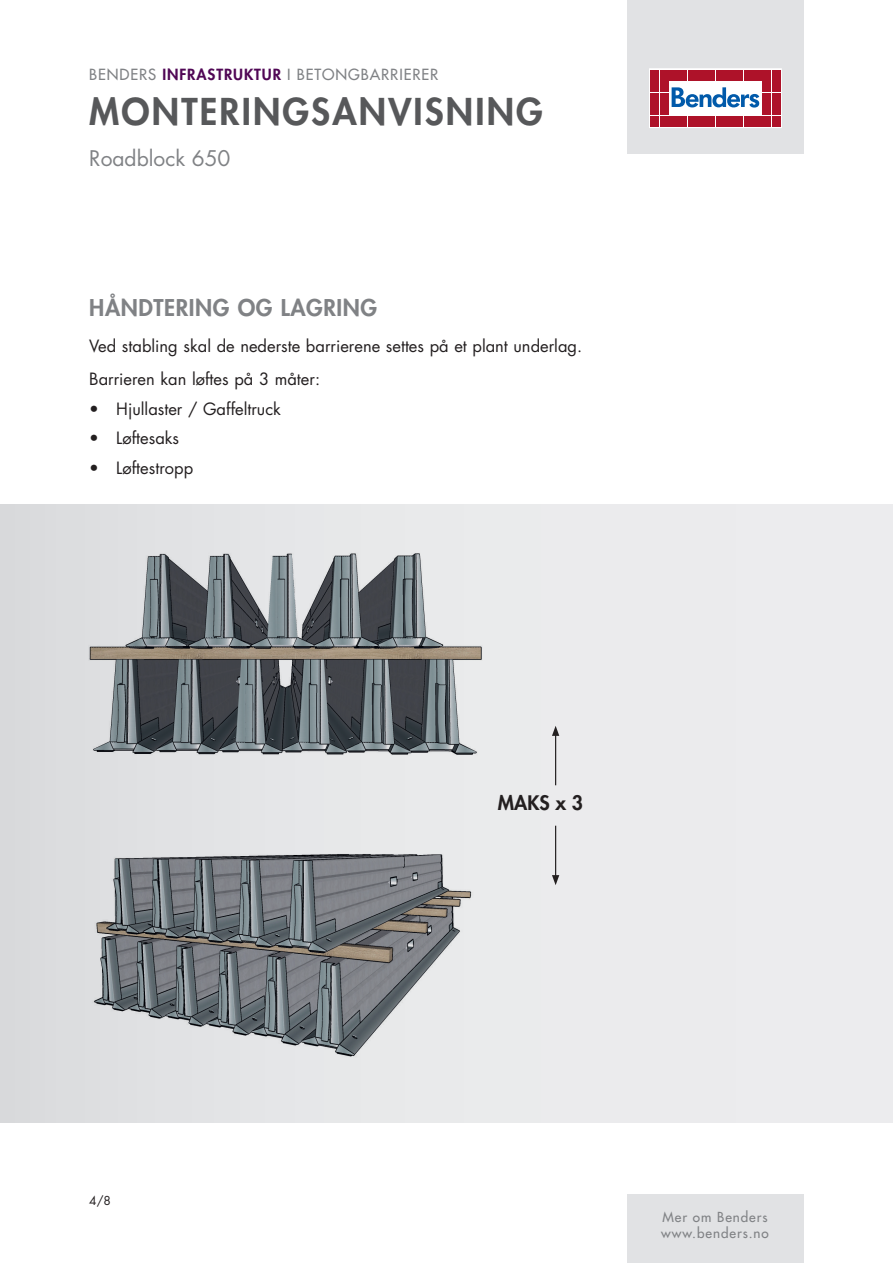
<style>
.page{position:relative;width:893px;height:1263px;background:#fff}
.page>*{position:absolute;margin:0;border:0;box-sizing:border-box;transform-origin:0 0}
.t1{font:800 36px "Futura Std";letter-spacing:.06em;color:#57585a}
.t2{font:800 22.5px "Futura Std";letter-spacing:.025em;color:#808285}
.t3{font:21px "Futura Std";color:#808285}
.t4{font:800 19.5px "Futura Std";color:#231f20}
.t5{font:16.5px/33.8px "Futura Std";color:#231f20}
.t6{font:500 15px "Futura Std";letter-spacing:.06em;color:#808285}
.t7{font:500 13.5px/16.2px "Futura Std";letter-spacing:.07em;color:#808285}
.t8{font:12px "Futura Std";color:#231f20}
.s1{font-weight:800;color:#500755}
</style>
<div class="page">
<div style="left:627px;top:1195px;width:177px;height:68px;background:#e1e2e4"></div>
<div style="left:627px;top:0;width:177px;height:153px;background:#e1e2e4"></div>
<svg style="left:649px;top:69px;width:132px;height:59px;background:#eac5cb"></svg>
<div style="left:651px;top:70px;width:8px;height:10px;background:#ae1229"></div>
<div style="left:660px;top:70px;width:8px;height:10px;background:#ae1229"></div>
<div style="left:651px;top:81px;width:8px;height:11px;background:#ae1229"></div>
<div style="left:660px;top:81px;width:8px;height:11px;background:#ae1229"></div>
<div style="left:651px;top:93px;width:8px;height:10px;background:#ae1229"></div>
<div style="left:660px;top:93px;width:8px;height:10px;background:#ae1229"></div>
<div style="left:651px;top:104px;width:8px;height:11px;background:#ae1229"></div>
<div style="left:660px;top:104px;width:8px;height:11px;background:#ae1229"></div>
<div style="left:651px;top:116px;width:8px;height:10px;background:#ae1229"></div>
<div style="left:660px;top:116px;width:8px;height:10px;background:#ae1229"></div>
<div style="left:669px;top:70px;width:8px;height:10px;background:#ae1229"></div>
<div style="left:679px;top:70px;width:8px;height:10px;background:#ae1229"></div>
<div style="left:688px;top:70px;width:8px;height:10px;background:#ae1229"></div>
<div style="left:697px;top:70px;width:9px;height:10px;background:#ae1229"></div>
<div style="left:707px;top:70px;width:8px;height:10px;background:#ae1229"></div>
<div style="left:716px;top:70px;width:8px;height:10px;background:#ae1229"></div>
<div style="left:725px;top:70px;width:9px;height:10px;background:#ae1229"></div>
<div style="left:735px;top:70px;width:8px;height:10px;background:#ae1229"></div>
<div style="left:744px;top:70px;width:8px;height:10px;background:#ae1229"></div>
<div style="left:753px;top:70px;width:9px;height:10px;background:#ae1229"></div>
<div style="left:669px;top:116px;width:8px;height:10px;background:#ae1229"></div>
<div style="left:679px;top:116px;width:8px;height:10px;background:#ae1229"></div>
<div style="left:688px;top:116px;width:8px;height:10px;background:#ae1229"></div>
<div style="left:697px;top:116px;width:9px;height:10px;background:#ae1229"></div>
<div style="left:707px;top:116px;width:8px;height:10px;background:#ae1229"></div>
<div style="left:716px;top:116px;width:8px;height:10px;background:#ae1229"></div>
<div style="left:725px;top:116px;width:9px;height:10px;background:#ae1229"></div>
<div style="left:735px;top:116px;width:8px;height:10px;background:#ae1229"></div>
<div style="left:744px;top:116px;width:8px;height:10px;background:#ae1229"></div>
<div style="left:753px;top:116px;width:9px;height:10px;background:#ae1229"></div>
<div style="left:763px;top:70px;width:8px;height:10px;background:#ae1229"></div>
<div style="left:772px;top:70px;width:8px;height:10px;background:#ae1229"></div>
<div style="left:763px;top:81px;width:8px;height:11px;background:#ae1229"></div>
<div style="left:772px;top:81px;width:8px;height:11px;background:#ae1229"></div>
<div style="left:763px;top:93px;width:8px;height:10px;background:#ae1229"></div>
<div style="left:772px;top:93px;width:8px;height:10px;background:#ae1229"></div>
<div style="left:763px;top:104px;width:8px;height:11px;background:#ae1229"></div>
<div style="left:772px;top:104px;width:8px;height:11px;background:#ae1229"></div>
<div style="left:763px;top:116px;width:8px;height:10px;background:#ae1229"></div>
<div style="left:772px;top:116px;width:8px;height:10px;background:#ae1229"></div>
<svg style="left:672px;top:87px;width:87px;height:21px;background:#90b6d9"></svg>
<div style="left:0;top:505px;width:893px;height:617px;background:linear-gradient(to right,#dddfe1,#f0f0f1)"></div>
<img style="left:80px;top:534px;width:408px;height:240px">
<img style="left:55px;top:799px;width:455px;height:272px">
<hr style="left:555px;top:733px;width:1px;height:52px;background:#231f20">
<svg style="left:552px;top:726px;width:7px;height:10px"></svg>
<hr style="left:555px;top:826px;width:1px;height:51px;background:#231f20">
<svg style="left:552px;top:875px;width:7px;height:10px"></svg>
<p class="t6" style="left:89px;top:65px;width:351px">BENDERS <span class="s1">INFRASTRUKTUR</span> I BETONGBARRIERER</p>
<h1 class="t1" style="left:89px;top:89px;width:455px">MONTERINGSANVISNING</h1>
<p class="t3" style="left:89px;top:145px;width:143px">Roadblock 650</p>
<h2 class="t2" style="left:89px;top:294px;width:289px">HÅNDTERING OG LAGRING</h2>
<p class="t5" style="left:89px;top:329px;width:494px">Ved stabling skal de nederste barrierene settes på et plant underlag.<br>Barrieren kan løftes på 3 måter:</p>
<p class="t5" style="left:89px;top:392px;width:193px">• Hjullaster / Gaffeltruck</p>
<p class="t5" style="left:89px;top:422px;width:91px">• Løftesaks</p>
<p class="t5" style="left:89px;top:451px;width:105px">• Løftestropp</p>
<p class="t4" style="left:498px;top:791px;width:87px">MAKS x 3</p>
<p class="t8" style="left:89px;top:1193px;width:23px">4/8</p>
<p class="t7" style="left:661px;top:1209px;width:109px">Mer om Benders www.benders.no</p>
</div>
